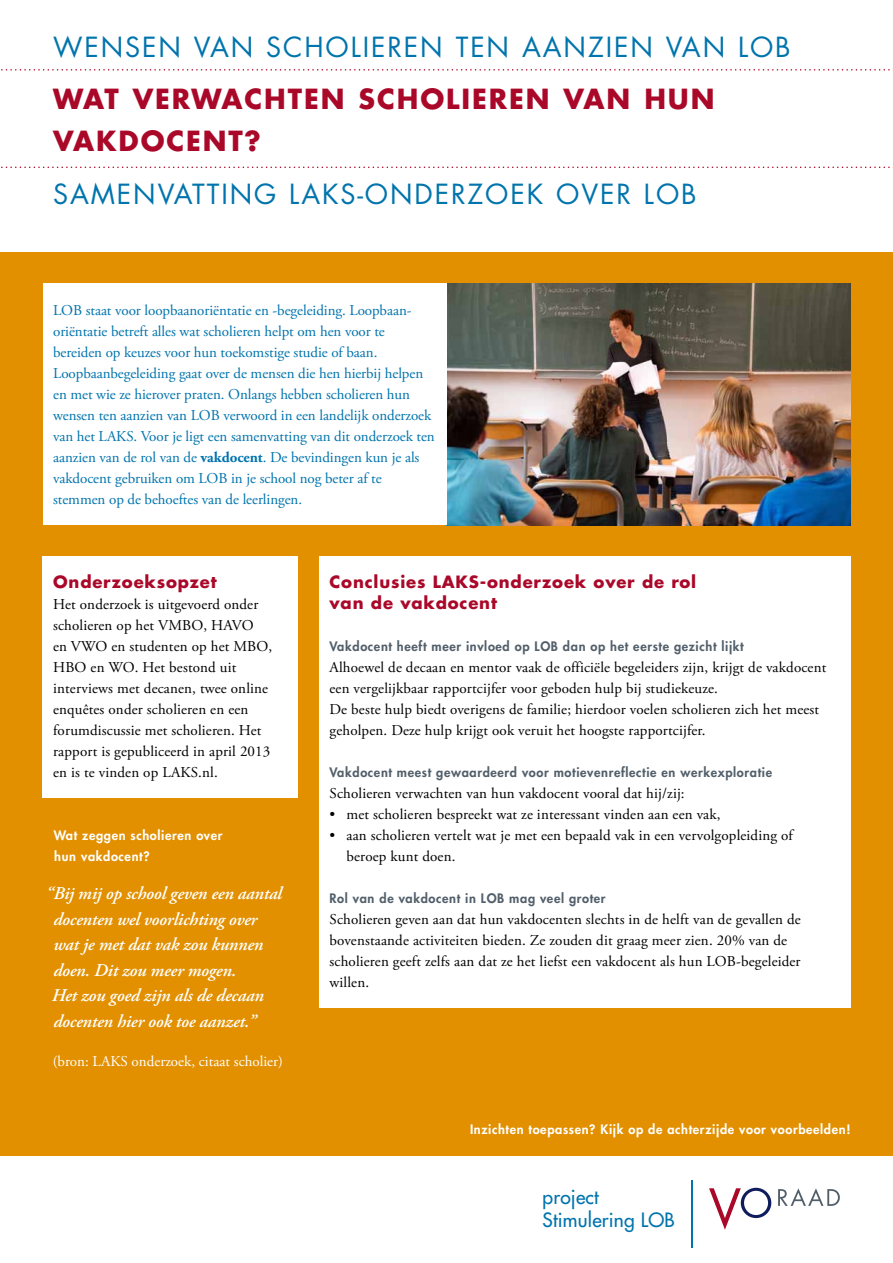
<style>
.page{position:relative;width:893px;height:1263px;background:#fff}
.page>*{position:absolute;margin:0;border:0;box-sizing:border-box;transform-origin:0 0}
.t1{font:27px "Futura LT";letter-spacing:.07em;color:#0074ad}
.t2{font:700 27px "Futura LT";letter-spacing:.07em;color:#aa0829}
.t3{font:19.2px/23.2px "Futura LT";letter-spacing:.01em;color:#0074ad}
.t4{font:italic 600 18px/25.5px "Adobe Garamond Pro";letter-spacing:-.01em;color:#fff}
.t5{font:700 16.5px/21px "Futura LT";letter-spacing:.05em;color:#aa0829}
.t6{font:15px/21px "Adobe Garamond Pro";letter-spacing:.01em;color:#000}
.t7{font:15px/21px "Adobe Garamond Pro";letter-spacing:-.005em;color:#0074ad}
.t8{font:15px "Adobe Garamond Pro";color:#fff}
.t9{font:800 12.75px/21px "Futura LT";letter-spacing:.05em;color:#fff}
.t10{font:800 12.75px "Futura LT";letter-spacing:.05em;color:#525f6a}
.s1{font-weight:700}
</style>
<div class="page">
<svg style="left:1px;top:69px;width:892px;height:2px"></svg>
<svg style="left:1px;top:167px;width:892px;height:1px"></svg>
<svg style="left:709px;top:1188px;width:62px;height:42px"></svg>
<svg style="left:778px;top:1188px;width:62px;height:18px"></svg>
<hr style="left:691px;top:1181px;width:2px;height:67px;background:#0074ad">
<div style="left:0;top:252px;width:893px;height:903px;background:#e29000"></div>
<div style="left:319px;top:556px;width:531px;height:452px;background:#fff"></div>
<div style="left:43px;top:556px;width:255px;height:242px;background:#fff"></div>
<img style="left:446px;top:284px;width:404px;height:241px">
<div style="left:43px;top:284px;width:403px;height:241px;background:#fff"></div>
<h1 class="t1" style="left:53px;top:30px;width:739px">WENSEN VAN SCHOLIEREN TEN AANZIEN VAN LOB</h1>
<h1 class="t2" style="left:53px;top:81px;width:163px">Wat verwac</h1>
<h1 class="t2" style="left:264px;top:81px;width:452px">hten scholieren van hun</h1>
<h1 class="t2" style="left:53px;top:123px;width:209px">vakdoc ent?</h1>
<h1 class="t1" style="left:53px;top:177px;width:645px">SAMENVATTING LAKS-ONDERZOEK OVER LOB</h1>
<p class="t7" style="left:53px;top:300px;width:383px">LOB staat voor loopbaanoriëntatie en -begeleiding. Loopbaan&shy;oriëntatie betreft alles wat scholieren helpt om hen voor te bereiden op keuzes voor hun toekomstige studie of baan.<br>Loopbaanbegeleiding gaat over de mensen die hen hierbij helpen en met wie ze hierover praten. Onlangs hebben scholieren hun wensen ten aanzien van LOB verwoord in een landelijk onderzoek van het LAKS. Voor je ligt een samenvatting van dit onderzoek ten aanzien van de rol van de <span class="s1">vakdocent</span>. De bevindingen kun je als vakdocent gebruiken om LOB in je school nog beter af te stemmen op de behoeftes van de leerlingen.</p>
<p class="t5" style="left:53px;top:571px;width:165px">Onderzoeksopzet</p>
<p class="t6" style="left:53px;top:594px;width:221px">Het onderzoek is uitgevoerd onder scholieren op het VMBO, HAVO<br>en VWO en studenten op het MBO,<br>HBO en WO. Het bestond uit interviews met decanen, twee online enquêtes onder scholieren en een forumdiscussie met scholieren. Het rapport is gepubliceerd in april 2013 en is te vinden op LAKS.nl.</p>
<p class="t9" style="left:54px;top:825px;width:197px">Wat zeggen scholieren over hun vakdocent?</p>
<p class="t9" style="left:54px;top:846px;width:97px">hun vakdocent?</p>
<p class="t4" style="left:53px;top:882px;width:230px;text-indent:-7px">“Bij mij op school geven een aantal docenten wel voorlichting over wat je met dat vak zou kunnen</p>
<p class="t4" style="left:52px;top:984px;width:213px">Het zou goed zijn als de decaan docenten hier ook toe aanzet.”</p>
<p class="t8" style="left:53px;top:1052px;width:232px">(bron: LAKS onderzoek, citaat scholier)</p>
<p class="t4" style="left:53px;top:958px;width:214px">doen. Dit zou meer mogen. Het zou g ed zijn als de decaan</p>
<p class="t5" style="left:330px;top:571px;width:368px">Conclusies LAKS-onderzoek over de rol van de vakdocent</p>
<p class="t10" style="left:330px;top:638px;width:416px">Vakdocent heeft meer invloed op LOB dan op het eerste gezicht lijkt</p>
<p class="t6" style="left:330px;top:657px;width:498px">Alhoewel de decaan en mentor vaak de officiële begeleiders zijn, krijgt de vakdocent een vergelijkbaar rapportcijfer voor geboden hulp bij studiekeuze.<br>De beste hulp biedt overigens de familie; hierdoor voelen scholieren zich het meest geholpen. Deze hulp krijgt ook veruit het hoogste rapportcijfer.</p>
<p class="t10" style="left:330px;top:764px;width:444px">Vakdocent meest gewaardeerd voor motievenreflectie en werkexploratie</p>
<p class="t6" style="left:330px;top:783px;width:357px">Scholieren verwachten van hun vakdocent vooral dat hij/zij:</p>
<p class="t6" style="left:330px;top:804px;width:393px">• met scholieren bespreekt wat ze interessant vinden aan een vak,</p>
<p class="t6" style="left:347px;top:825px;width:448px;text-indent:-17px">• aan scholieren vertelt wat je met een bepaald vak in een vervolgopleiding of beroep kunt doen.</p>
<p class="t10" style="left:330px;top:890px;width:278px">Rol van de vakdocent in LOB mag veel groter</p>
<p class="t6" style="left:330px;top:909px;width:473px">Scholieren geven aan dat hun vakdocenten slechts in de helft van de gevallen de bovenstaande activiteiten bieden. Ze zouden dit graag meer zien. 20% van de scholieren geeft zelfs aan dat ze het liefst een vakdocent als hun LOB-begeleider willen.</p>
<p class="t9" style="left:470px;top:1119px;width:382px">Inzichten toepassen? Kijk op de achterzijde voor voorbeelden!</p>
<p class="t9" style="left:475px;top:1119px;width:377px">Inzichten toepa sen? Kijk op de achterzijde voor voorbeelden</p>
<p class="t3" style="left:543px;top:1185px;width:134px">project<br>Stimulering LOB</p>
</div>
